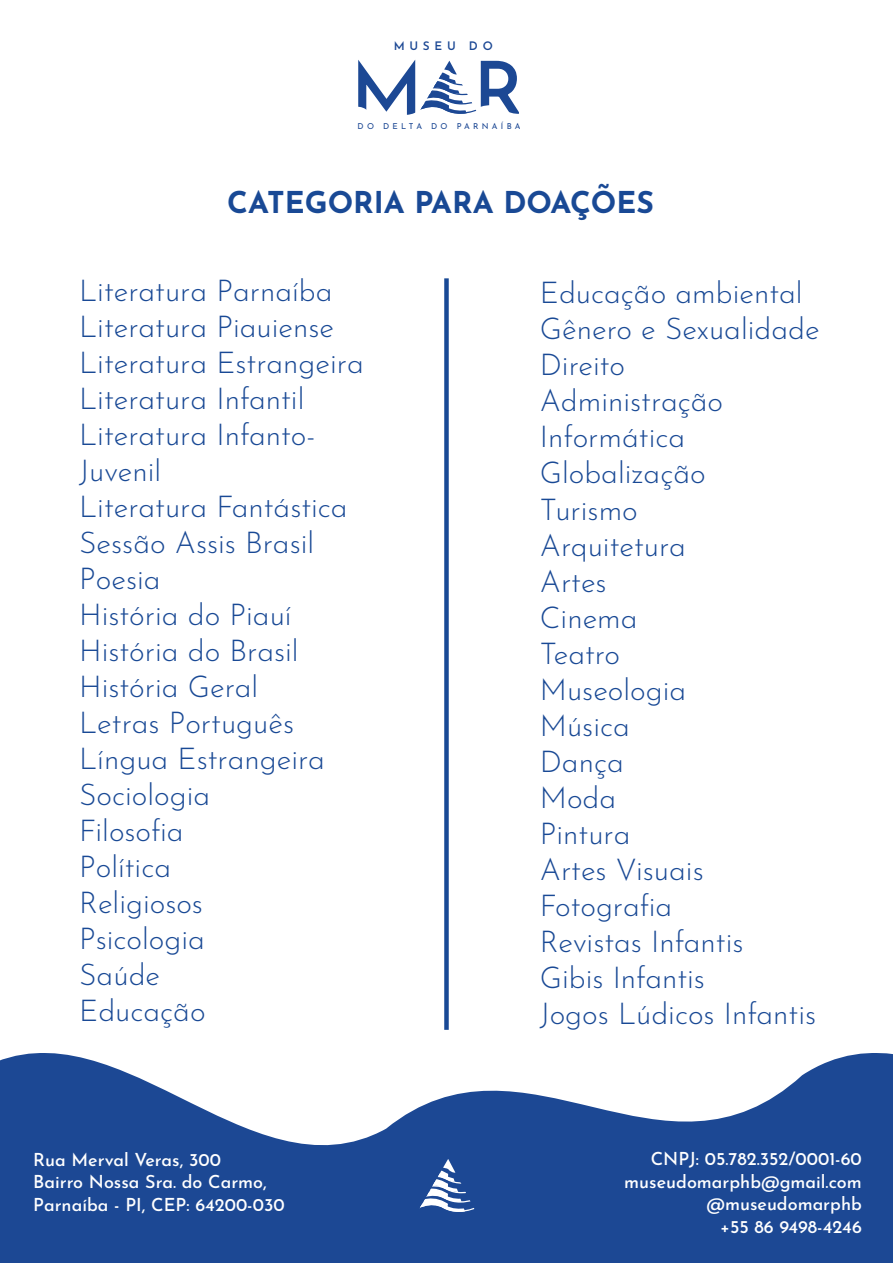
<style>
.page{position:relative;width:893px;height:1263px;background:#fff}
.page>*{position:absolute;margin:0;border:0;box-sizing:border-box;transform-origin:0 0}
.t1{font:300 30px/36px "Josefin Sans";color:#194995}
.t2{font:700 30px "Josefin Sans";color:#194995}
.t3{font:500 18px/22.5px "Josefin Sans";color:#fff}
.t4{font:600 11.85px "Josefin Sans";letter-spacing:.4em;color:#1c4894}
.t5{font:8.1px "Josefin Sans";letter-spacing:.4em;color:#1c4894}
</style>
<div class="page">
<svg style="left:0;top:1053px;width:893px;height:210px;fill:#1c4894"></svg>
<svg style="left:358px;top:60px;width:161px;height:55px"></svg>
<svg style="left:416px;top:1159px;width:61px;height:55px"></svg>
<div style="left:444px;top:278px;width:5px;height:752px;background:#194995"></div>
<p class="t4" style="left:394px;top:37px;width:101px">MUSEU DO</p>
<p class="t5" style="left:358px;top:120px;width:165px">DO DELTA DO PARNAÍBA</p>
<p class="t2" style="left:227px;top:180px;width:428px">CATEGORIA PARA DOAÇÕES</p>
<p class="t1" style="left:79px;top:270px;width:286px">Literatura Parnaíba<br>Literatura Piauiense<br>Literatura Estrangeira<br>Literatura Infantil<br>Literatura Infanto-<br>Juvenil<br>Literatura Fantástica<br>Sessão Assis Brasil<br>Poesia<br>História do Piauí<br>História do Brasil<br>História Geral<br>Letras Português<br>Língua Estrangeira<br>Sociologia<br>Filosofia<br>Política<br>Religiosos<br>Psicologia<br>Saúde<br>Educação</p>
<p class="t1" style="left:540px;top:272px;width:281px">Educação ambiental<br>Gênero e Sexualidade<br>Direito<br>Administração<br>Informática<br>Globalização<br>Turismo<br>Arquitetura<br>Artes<br>Cinema<br>Teatro<br>Museologia<br>Música<br>Dança<br>Moda<br>Pintura<br>Artes Visuais<br>Fotografia<br>Revistas Infantis<br>Gibis Infantis<br>Jogos Lúdicos Infantis</p>
<p class="t3" style="left:33px;top:1147px;width:253px">Rua Merval Veras, 300<br>Bairro Nossa Sra. do Carmo,<br>Parnaíba - PI, CEP: 64200-030</p>
<p class="t3" style="left:624px;top:1146px;width:239px;text-align:right">CNPJ: 05.782.352/0001-60 museudomarphb@gmail.com @museudomarphb<br>+55 86 9498-4246</p>
</div>
